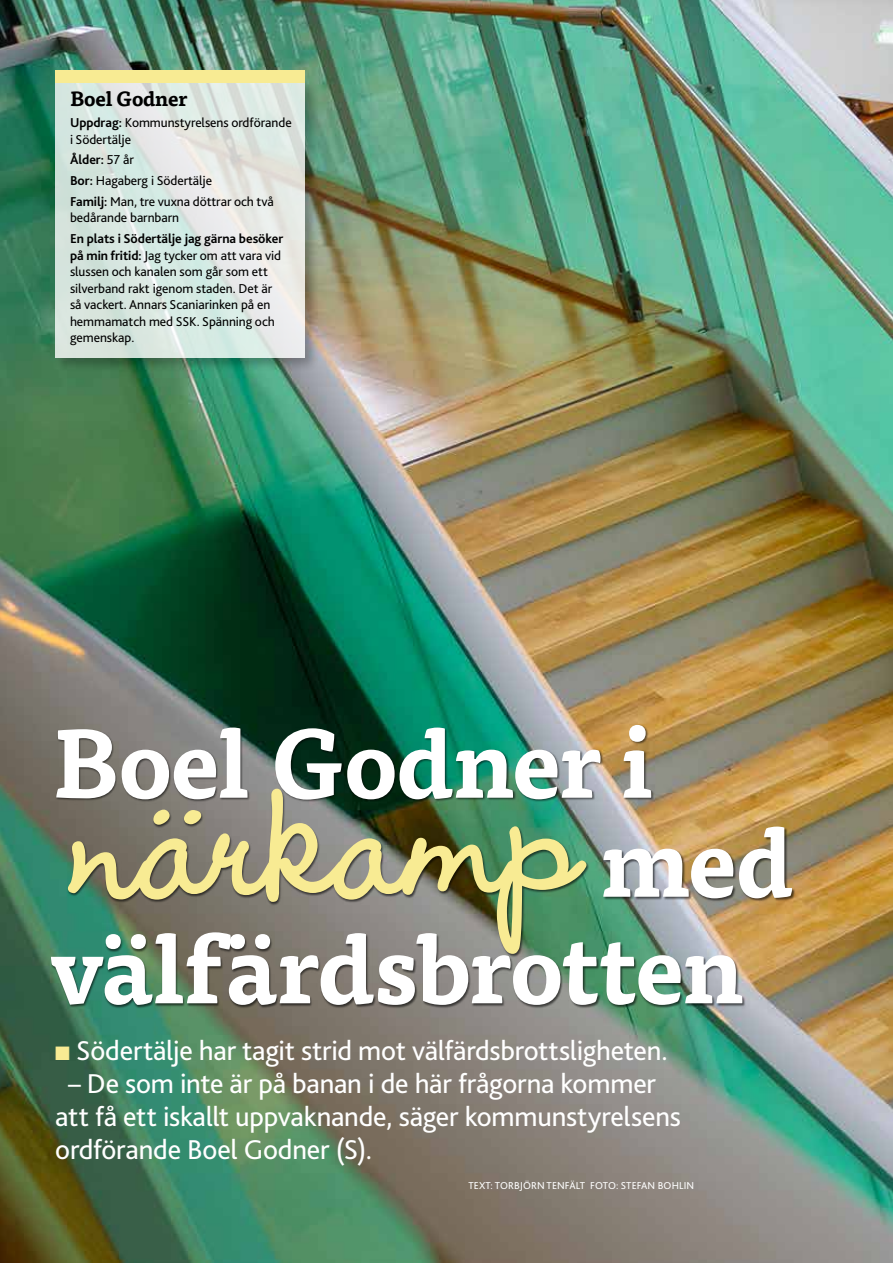
<style>
.page{position:relative;width:893px;height:1263px;background:#fff}
.page>*{position:absolute;margin:0;border:0;box-sizing:border-box;transform-origin:0 0}
.t1{font:700 207px "Wendy LP";letter-spacing:.01em;color:#f8eb93}
.t2{font:700 95.25px "Tisa OT";letter-spacing:-.01em;color:#fff}
.t3{font:28.5px/33px "Bliss 2";letter-spacing:-.01em;color:#fff}
.t4{font:700 20.25px "Tisa OT";letter-spacing:-.015em;color:#000}
.t5{font:13.5px/16.5px "Bliss 2";letter-spacing:-.005em;color:#000}
.t6{font:10.5px "Bliss 2";letter-spacing:.01em;color:#fff}
.s1{font-weight:700}
.s2{font-family:"Tisa OT";font-size:95.25px;color:#fff}
.s3{color:#f8eb93}
</style>
<div class="page">
<img style="left:0;top:0;width:893px;height:1263px">
<div style="left:51px;top:724px;width:744px;height:285px;background:#000;opacity:.6"></div>
<div style="left:52px;top:78px;width:268px;height:295px;background:#000;opacity:.33"></div>
<svg style="left:55px;top:83px;width:250px;height:275px;background:#dde7e2"></svg>
<div style="left:55px;top:70px;width:250px;height:13px;background:#f8eb93"></div>
<h3 class="t4" style="left:70px;top:86px;width:119px">Boel Godner</h3>
<p class="t5" style="left:70px;top:114px;width:223px"><span class="s1">Uppdrag:</span> Kommunstyrelsens ordförande i Södertälje</p>
<p class="t5" style="left:70px;top:149px;width:205px;line-height:20.7px"><span class="s1">Ålder:</span> 57 år<br><span class="s1">Bor:</span> Hagaberg i Södertälje<br><span class="s1">Familj:</span> Man, tre vuxna döttrar och två</p>
<p class="t5" style="left:70px;top:209px;width:111px">bedårande barnbarn</p>
<p class="t5" style="left:70px;top:230px;width:215px"><span class="s1">En plats i Södertälje jag gärna besöker på min fritid:</span> Jag tycker om att vara vid slussen och kanalen som går som ett silverband rakt igenom staden. Det är så vackert. Annars Scaniarinken på en hemmamatch med SSK. Spänning och gemenskap.</p>
<h2 class="t2" style="left:52px;top:704px;width:603px">Boel Godner i</h2>
<h1 class="t1" style="left:77px;top:717px;width:718px">närkamp <span class="s2">med</span></h1>
<h2 class="t2" style="left:51px;top:909px;width:695px">välfärdsbrotten</h2>
<h3 class="t3" style="left:55px;top:1033px;width:614px"><span class="s3">■</span> Södertälje har tagit strid mot välfärdsbrottsligheten.</h3>
<h3 class="t3" style="left:55px;top:1066px;width:627px;text-indent:13px">– De som inte är på banan i de här frågorna kommer att få ett iskallt uppvaknande, säger kommunstyrelsens ordförande Boel Godner (S).</h3>
<p class="t6" style="left:468px;top:1179px;width:227px">TEXT: TORBJÖRN TENFÄLT FOTO: STEFAN BOHLIN</p>
</div>
